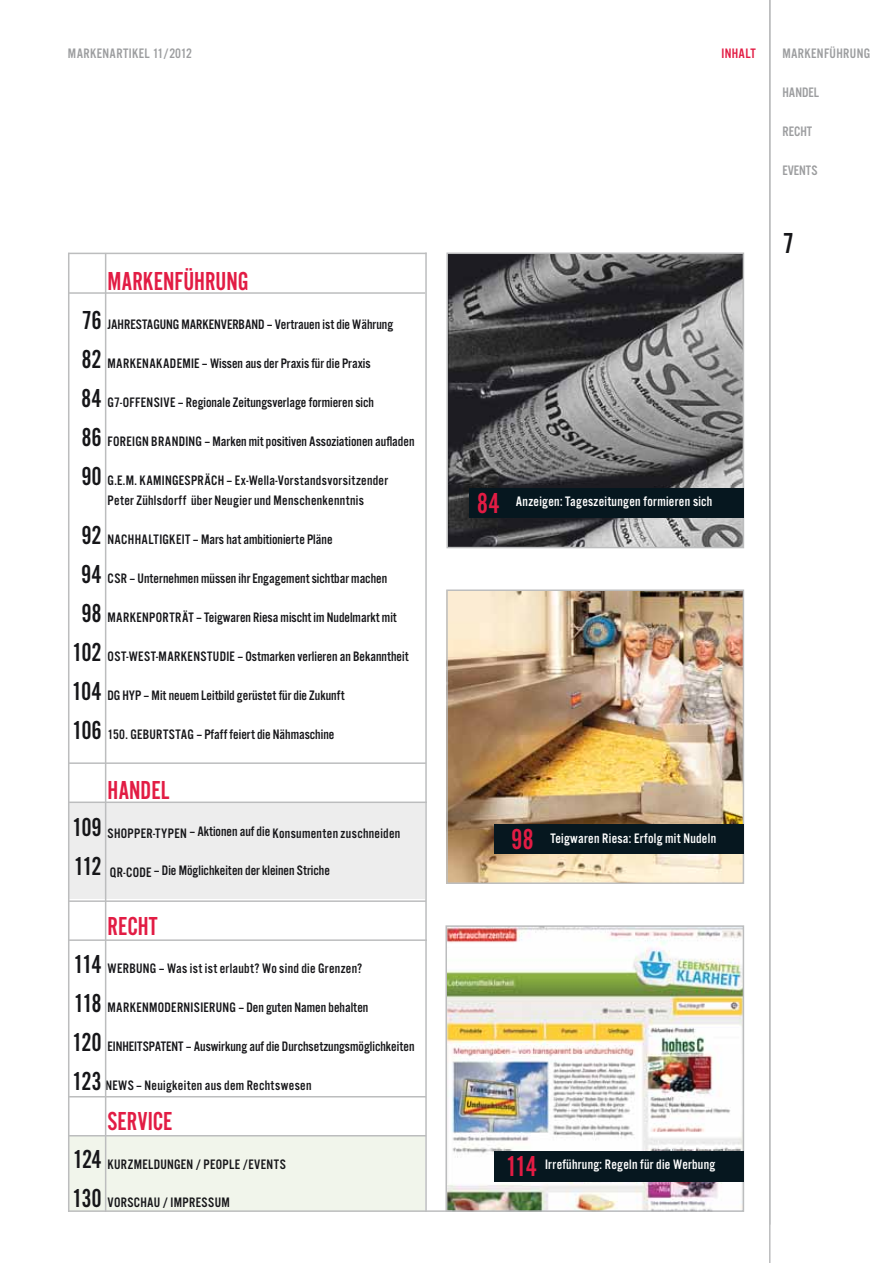
<style>
.page{position:relative;width:893px;height:1263px;background:#fff}
.page>*{position:absolute;margin:0;border:0;box-sizing:border-box;transform-origin:0 0}
.t1{font:30px "Alternate Got No 2 D";color:#e21c44}
.t2{font:30px "Alternate Got No 2 D";color:#161619}
.t3{font:27px/39px "Alternate Got No 2 D";letter-spacing:-.02em;color:#161619;text-align:justify}
.t4{font:27px "Alternate Got No 2 D";color:#e21c44}
.t5{font:27px/39px "Alternate Got No 2 D";color:#161619;text-align:center}
.t6{font:14.25px/19.5px "Alternate Got No 3 D";letter-spacing:.005em;color:#161619}
.t7{font:14.25px "Alternate Got No 3 D";letter-spacing:.02em;color:#fff}
.t8{font:14.25px "Alternate Got No 3 D";letter-spacing:.025em;color:#9c9d9f}
.t9{font:14.25px "Alternate Got No 3 D";letter-spacing:.03em;color:#161619}
.t10{font:14.25px "Alternate Got No 3 D";letter-spacing:.025em;color:#e21c44}
.s1{font-family:"Alternate Got No 2 D";font-size:30px;color:#e21c44}
</style>
<div class="page">
<div style="left:68px;top:1135px;width:357px;height:77px;background:#f1f5eb"></div>
<div style="left:69px;top:802px;width:356px;height:96px;background:#ededed"></div>
<img style="left:448px;top:928px;width:293px;height:281px">
<div style="left:445px;top:925px;width:299px;height:287px;border:2px solid #bcbdbe"></div>
<img style="left:449px;top:256px;width:292px;height:289px">
<div style="left:446px;top:253px;width:298px;height:295px;border:2px solid #bcbdbe"></div>
<img style="left:449px;top:592px;width:292px;height:289px">
<div style="left:446px;top:589px;width:298px;height:295px;border:2px solid #bcbdbe"></div>
<div style="left:495px;top:1151px;width:249px;height:30px;background:#06171f"></div>
<div style="left:495px;top:824px;width:249px;height:30px;background:#06171f"></div>
<div style="left:469px;top:488px;width:275px;height:29px;background:#06171f"></div>
<hr style="left:769px;top:0;width:1px;height:1263px;background:#bcbdbe">
<hr style="left:69px;top:292px;width:356px;height:2px;background:#bcbdbe">
<hr style="left:105px;top:253px;width:1px;height:959px;background:#bcbdbe">
<hr style="left:68px;top:1210px;width:384px;height:2px;background:#bcbdbe">
<hr style="left:425px;top:253px;width:2px;height:959px;background:#bcbdbe">
<hr style="left:68px;top:253px;width:358px;height:1px;background:#bcbdbe">
<hr style="left:69px;top:762px;width:357px;height:2px;background:#bcbdbe">
<hr style="left:69px;top:802px;width:358px;height:1px;background:#bcbdbe">
<hr style="left:68px;top:900px;width:358px;height:2px;background:#bcbdbe">
<hr style="left:68px;top:939px;width:359px;height:2px;background:#bcbdbe">
<hr style="left:68px;top:1096px;width:358px;height:2px;background:#bcbdbe">
<hr style="left:68px;top:1135px;width:358px;height:2px;background:#bcbdbe">
<hr style="left:68px;top:253px;width:1px;height:959px;background:#bcbdbe">
<p class="t8" style="left:68px;top:48px;width:125px">MARKENARTIKEL 11/ 2012</p>
<p class="t10" style="left:721px;top:48px;width:36px">INHALT</p>
<p class="t8" style="left:782px;top:48px;width:89px">MARKENFÜHRUNG</p>
<p class="t8" style="left:782px;top:87px;width:38px">HANDEL</p>
<p class="t8" style="left:782px;top:126px;width:31px">RECHT</p>
<p class="t8" style="left:782px;top:165px;width:37px">EVENTS</p>
<h2 class="t4" style="left:108px;top:272px;width:143px">MARKENFÜHRUNG</h2>
<p class="t6" style="left:108px;top:316px;width:287px">JAHRESTAGUNG MARKENVERBAND – Vertrauen ist die Währung</p>
<p class="t6" style="left:108px;top:355px;width:265px">MARKENAKADEMIE – Wissen aus der Praxis für die Praxis</p>
<p class="t6" style="left:108px;top:394px;width:268px">G7-OFFENSIVE – Regionale Zeitungsverlage formieren sich</p>
<p class="t6" style="left:108px;top:433px;width:308px">FOREIGN BRANDING – Marken mit positiven Assoziationen aufladen</p>
<p class="t6" style="left:108px;top:472px;width:282px">G.E.M. KAMINGESPRÄCH – Ex-Wella-Vorstandsvorsitzender<br>Peter Zühlsdorff über Neugier und Menschenkenntnis</p>
<p class="t6" style="left:108px;top:531px;width:226px">NACHHALTIGKEIT – Mars hat ambitionierte Pläne</p>
<p class="t6" style="left:108px;top:570px;width:281px">CSR – Unternehmen müssen ihr Engagement sichtbar machen</p>
<p class="t6" style="left:108px;top:609px;width:291px">MARKENPORTRÄT – Teigwaren Riesa mischt im Nudelmarkt mit</p>
<p class="t6" style="left:108px;top:648px;width:303px">OST-WEST-MARKENSTUDIE – Ostmarken verlieren an Bekanntheit</p>
<p class="t6" style="left:108px;top:687px;width:239px">DG HYP – Mit neuem Leitbild gerüstet für die Zukunft</p>
<p class="t6" style="left:108px;top:726px;width:228px">150. GEBURTSTAG – Pfaff feiert die Nähmaschine</p>
<h2 class="t3" style="left:81px;top:303px;width:22px">76<br>82<br>84<br>86<br>90</h2>
<h2 class="t5" style="left:72px;top:518px;width:31px">92<br>94<br>98<br>102<br>104<br>106</h2>
<h1 class="t1" style="left:477px;top:493px;width:25px">84</h1>
<p class="t7" style="left:516px;top:497px;width:198px">Anzeigen: Tageszeitungen formieren sich</p>
<h2 class="t4" style="left:108px;top:781px;width:63px">HANDEL</h2>
<p class="t6" style="left:108px;top:825px;width:294px">SHOPPER-TYPEN – Aktionen auf die Konsumenten zuschneiden</p>
<p class="t6" style="left:110px;top:862px;width:222px">QR-CODE – Die Möglichkeiten der kleinen Striche</p>
<h2 class="t4" style="left:108px;top:917px;width:52px">RECHT</h2>
<p class="t6" style="left:108px;top:960px;width:256px">WERBUNG – Was ist ist erlaubt? Wo sind die Grenzen?</p>
<p class="t6" style="left:108px;top:999px;width:262px">MARKENMODERNISIERUNG – Den guten Namen behalten</p>
<p class="t6" style="left:108px;top:1038px;width:308px">EINHEITSPATENT – Auswirkung auf die Durchsetzungsmöglichkeiten</p>
<p class="t6" style="left:105px;top:1077px;width:208px">NEWS – Neuigkeiten aus dem Rechtswesen</p>
<h2 class="t4" style="left:108px;top:1112px;width:67px">SERVICE</h2>
<p class="t9" style="left:108px;top:1160px;width:180px">KURZMELDUNGEN / PEOPLE /EVENTS</p>
<p class="t6" style="left:108px;top:1194px;width:124px">VORSCHAU / IMPRESSUM</p>
<h2 class="t3" style="left:72px;top:810px;width:31px">109<br>112</h2>
<p class="t7" style="left:511px;top:834px;width:206px"><span class="s1">98</span> Teigwaren Riesa: Erfolg mit Nudeln</p>
<h2 class="t3" style="left:72px;top:947px;width:31px">114<br>118<br>120<br>123</h2>
<h2 class="t3" style="left:72px;top:1142px;width:31px">124<br>130</h2>
<p class="t7" style="left:545px;top:1160px;width:172px">Irreführung: Regeln für die Werbung</p>
<h1 class="t1" style="left:506px;top:1157px;width:33px">114</h1>
<h1 class="t2" style="left:783px;top:233px;width:13px">7</h1>
</div>
